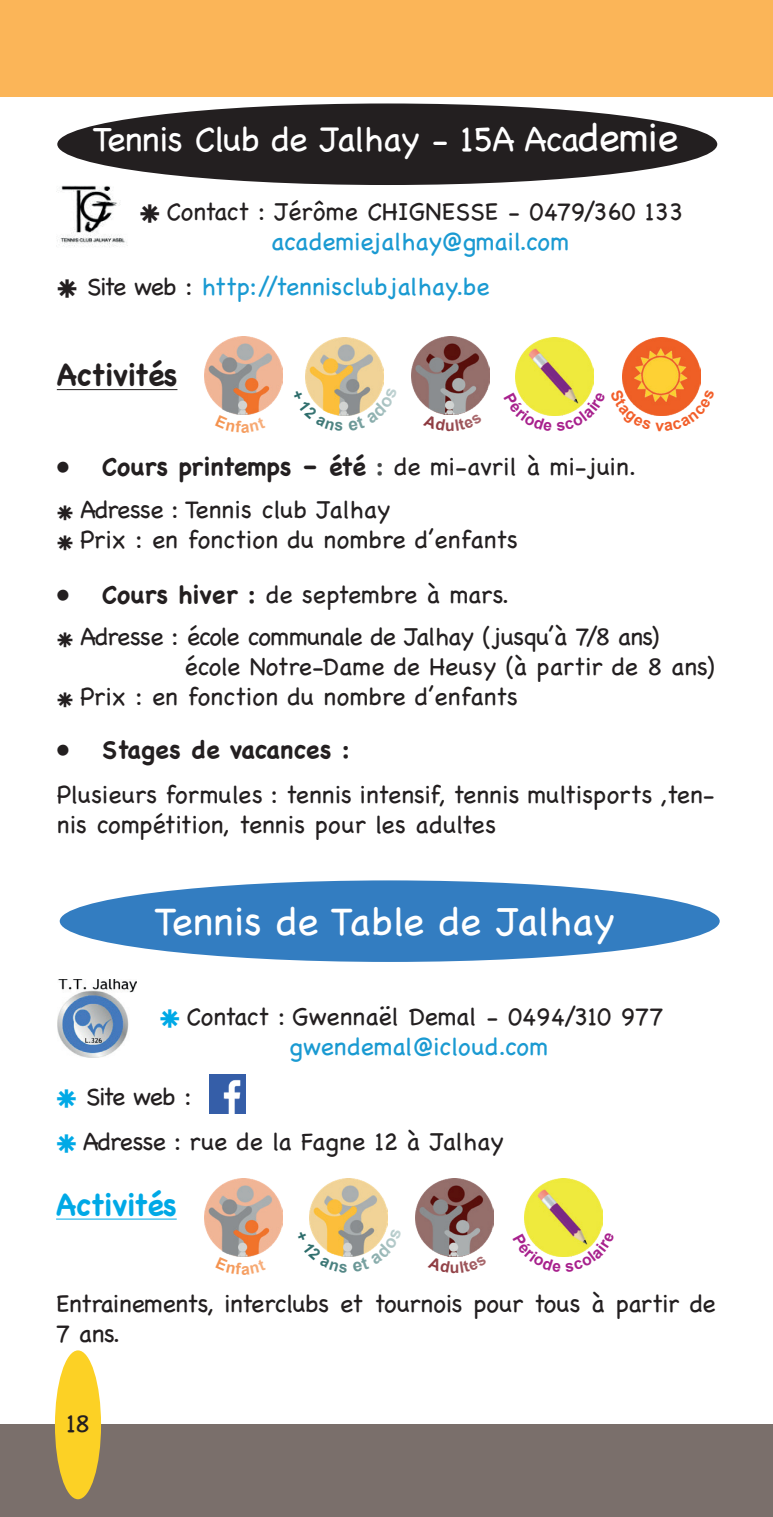
<style>
.page{position:relative;width:773px;height:1517px;background:#fff}
.page>*{position:absolute;margin:0;border:0;box-sizing:border-box;transform-origin:0 0}
.t1{font:40px "Chalkboard";color:#fff}
.t2{font:35px "Chalkboard";letter-spacing:-.02em;color:#fff}
.t3{font:700 30px "Chalkboard";letter-spacing:-.01em;color:#231f20}
.t4{font:700 30px "Chalkboard";letter-spacing:-.01em;color:#00a9e6}
.t5{font:25px/30px "Chalkboard";color:#231f20}
.t6{font:25px/42.5px "Chalkboard";letter-spacing:-.03em;color:#231f20}
.t7{font:25px/30px "Chalkboard";letter-spacing:-.02em;color:#231f20}
.t8{font:25px "Chalkboard";color:#1a9ad2}
.t9{font:700 25px "Chalkboard";color:#231f20}
.s1{font-size:40px}
.s2{font-family:"Helvetica";font-weight:700}
.s3{color:#1a9ad2}
.s4{font-family:"Helvetica";font-weight:700;color:#231f20}
.s5{color:#231f20}
.s6{font-weight:700}
.s7{font-weight:700;color:#474a4b}
.s8{font-family:"Helvetica";font-weight:700;font-size:20px}
.s9{font-family:"Helvetica";font-weight:700;color:#00a9e6}
</style>
<div class="page">
<div style="left:0;top:1424px;width:772px;height:93px;background:#7a6f6b"></div>
<div style="left:55px;top:1350px;width:46px;height:149px;background:#fcd125;border-radius:50%"></div>
<hr style="left:57px;top:389px;width:120px;height:1px;background:#231f20">
<img style="left:57px;top:185px;width:70px;height:62px">
<div style="left:57px;top:103px;width:660px;height:82px;background:#231f20;border-radius:50%"></div>
<img style="left:204px;top:336px;width:78px;height:78px">
<img style="left:305px;top:337px;width:78px;height:50px">
<img style="left:411px;top:337px;width:78px;height:76px">
<img style="left:622px;top:337px;width:78px;height:52px">
<img style="left:515px;top:338px;width:78px;height:51px">
<hr style="left:56px;top:1218px;width:121px;height:1px;background:#00a9e6">
<img style="left:58px;top:979px;width:78px;height:78px">
<div style="left:60px;top:880px;width:659px;height:82px;background:#337dc1;border-radius:50%"></div>
<img style="left:205px;top:1178px;width:78px;height:78px">
<img style="left:310px;top:1178px;width:78px;height:50px">
<img style="left:415px;top:1179px;width:78px;height:76px">
<img style="left:524px;top:1178px;width:78px;height:54px">
<img style="left:209px;top:1074px;width:36px;height:39px">
<div style="left:0;top:0;width:772px;height:97px;background:#fbb558"></div>
<svg style="left:306px;top:387px;width:77px;height:29px"></svg>
<svg style="left:438px;top:413px;width:25px;height:2px"></svg>
<svg style="left:517px;top:389px;width:182px;height:27px"></svg>
<svg style="left:310px;top:1228px;width:77px;height:29px"></svg>
<svg style="left:442px;top:1255px;width:25px;height:2px"></svg>
<svg style="left:526px;top:1232px;width:75px;height:25px"></svg>
<h2 class="t2" style="left:92px;top:119px;width:587px">Tennis Club de Jalhay - 15A Aca<span class="s1">demie</span></h2>
<p class="t5" style="left:271px;top:196px;width:413px;text-indent:-132px"><span class="s2">⁕</span> Contact : Jérôme CHIGNESSE - 0479/360 133 <span class="s3">academiejalhay@gmail.com</span></p>
<p class="t8" style="left:57px;top:272px;width:434px"><span class="s4">⁕</span> <span class="s5">Site web :</span> http://tennisclubjalhay.be</p>
<p class="t3" style="left:57px;top:357px;width:122px">Activités</p>
<p class="t5" style="left:57px;top:445px;width:580px;line-height:42.5px"><span class="s6">• Cours printemps – été</span> <span class="s7">:</span> de mi-avril à mi-juin. <span class="s8">⁕</span> Adresse : Tennis club Jalhay</p>
<p class="t5" style="left:57px;top:524px;width:462px"><span class="s8">⁕</span> Prix : en fonction du nombre d’enfants</p>
<p class="t6" style="left:57px;top:573px;width:604px"><span class="s6">• Cours hiver :</span> de septembre à mars.<br><span class="s8">⁕</span> Adresse : école communale de Jalhay (jusqu’à 7/8 ans)</p>
<p class="t5" style="left:57px;top:651px;width:659px;text-indent:128px">école Notre-Dame de Heusy (à partir de 8 ans) <span class="s8">⁕</span> Prix : en fonction du nombre d’enfants</p>
<p class="t9" style="left:57px;top:734px;width:295px">• Stages de vacances :</p>
<p class="t5" style="left:57px;top:779px;width:659px">Plusieurs formules : tennis intensif, tennis multisports ,ten&shy;nis compétition, tennis pour les adultes</p>
<h1 class="t1" style="left:154px;top:898px;width:462px">Tennis de Table de Jalhay</h1>
<p class="t5" style="left:159px;top:1001px;width:505px;text-align:center"><span class="s9">⁕</span> Contact : Gwennaël Demal - 0494/310 977 <span class="s3">gwendemal@icloud.com</span></p>
<p class="t6" style="left:56px;top:1073px;width:449px;line-height:45px"><span class="s9">⁕</span> Site web :<br><span class="s9">⁕</span> Adresse : rue de la Fagne 12 à Jalhay</p>
<p class="t4" style="left:56px;top:1186px;width:122px">Activités</p>
<p class="t7" style="left:56px;top:1288px;width:661px">Entrainements, interclubs et tournois pour tous à partir de<br>7 ans.</p>
<p class="t5" style="left:66px;top:1408px;width:25px">18</p>
</div>
